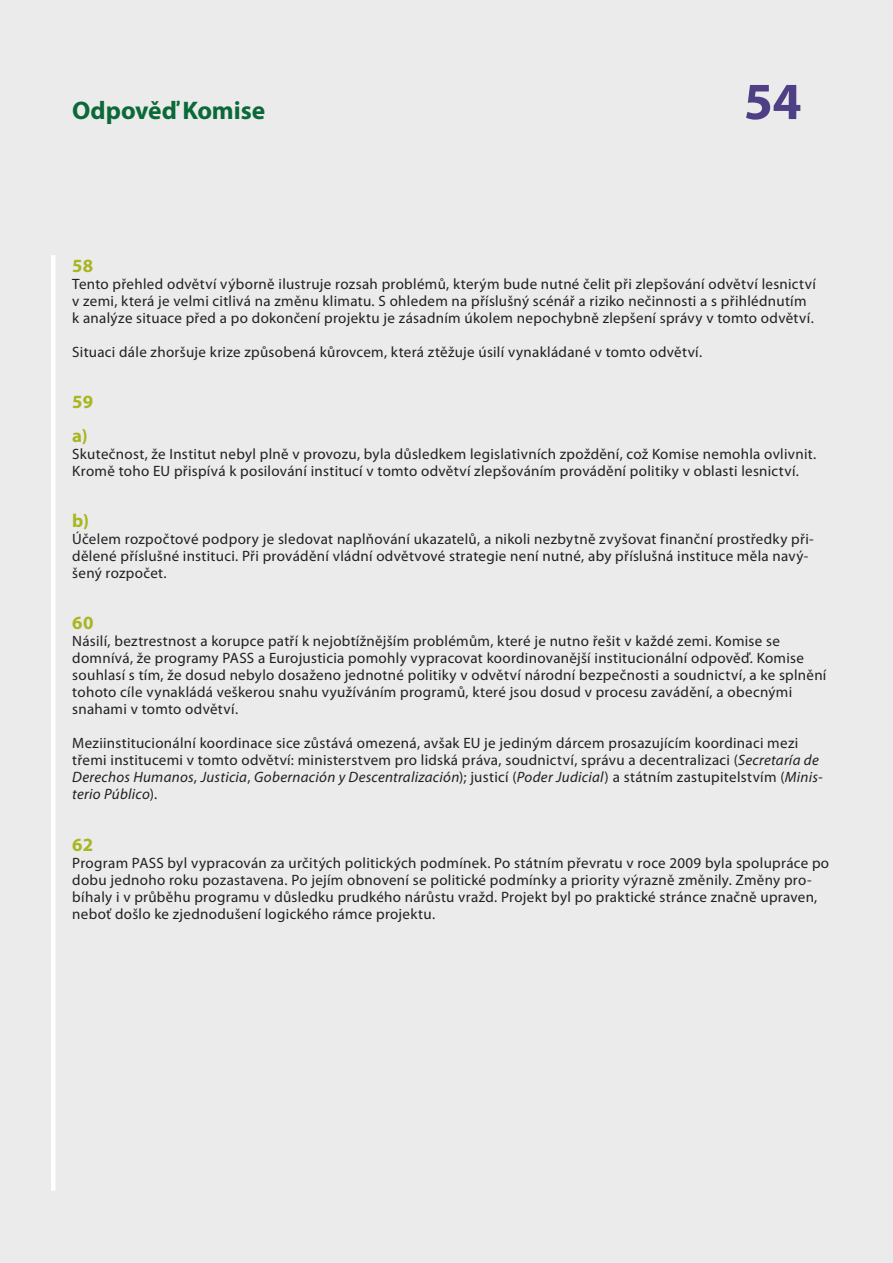
<style>
.page{position:relative;width:893px;height:1263px;background:#ebebeb}
.page>*{position:absolute;margin:0;border:0;box-sizing:border-box;transform-origin:0 0}
.t1{font:700 52.5px "Myriad Pro";color:#4f4085}
.t2{font:700 25.5px "Myriad Pro";letter-spacing:-.005em;color:#0b6938}
.K_03_-_REP_CHIFFRE{font:700 18.75px "Myriad Pro";letter-spacing:.01em;color:#a7b621}
.K_04_-_REP_TEXTE_COU{font:15px/17px "Myriad Pro";letter-spacing:.02em;color:#231f20}
.s1{font-style:italic}
</style>
<div class="page">
<div style="left:51px;top:255px;width:5px;height:936px;background:#fff"></div>
<h2 class="t2" style="left:72px;top:94px;width:194px">Odpověď Komise</h2>
<h1 class="t1" style="left:744px;top:67px;width:59px">54</h1>
<p class="K_03_-_REP_CHIFFRE" style="left:72px;top:254px;width:23px">58</p>
<p class="K_04_-_REP_TEXTE_COU" style="left:72px;top:276px;width:745px">Tento přehled odvětví výborně ilustruje rozsah problémů, kterým bude nutné čelit při zlepšování odvětví lesnictví v zemi, která je velmi citlivá na změnu klimatu. S ohledem na příslušný scénář a riziko nečinnosti a s přihlédnutím k analýze situace před a po dokončení projektu je zásadním úkolem nepochybně zlepšení správy v tomto odvětví.</p>
<p class="K_04_-_REP_TEXTE_COU" style="left:72px;top:344px;width:631px">Situaci dále zhoršuje krize způsobená kůrovcem, která ztěžuje úsilí vynakládané v tomto odvětví.</p>
<p class="K_03_-_REP_CHIFFRE" style="left:72px;top:390px;width:22px">59</p>
<p class="K_03_-_REP_CHIFFRE" style="left:72px;top:424px;width:17px">a)</p>
<p class="K_04_-_REP_TEXTE_COU" style="left:72px;top:446px;width:746px">Skutečnost, že Institut nebyl plně v provozu, byla důsledkem legislativních zpoždění, což Komise nemohla ovlivnit.<br>Kromě toho EU přispívá k posilování institucí v tomto odvětví zlepšováním provádění politiky v oblasti lesnictví.</p>
<p class="K_03_-_REP_CHIFFRE" style="left:72px;top:509px;width:18px">b)</p>
<p class="K_04_-_REP_TEXTE_COU" style="left:72px;top:531px;width:743px">Účelem rozpočtové podpory je sledovat naplňování ukazatelů, a nikoli nezbytně zvyšovat finanční prostředky při&shy;dělené příslušné instituci. Při provádění vládní odvětvové strategie není nutné, aby příslušná instituce měla navý&shy;šený rozpočet.</p>
<p class="K_03_-_REP_CHIFFRE" style="left:72px;top:611px;width:23px">60</p>
<p class="K_04_-_REP_TEXTE_COU" style="left:72px;top:633px;width:756px">Násilí, beztrestnost a korupce patří k nejobtížnějším problémům, které je nutno řešit v každé zemi. Komise se domnívá, že programy PASS a Eurojusticia pomohly vypracovat koordinovanější institucionální odpověď. Komise souhlasí s tím, že dosud nebylo dosaženo jednotné politiky v odvětví národní bezpečnosti a soudnictví, a ke splnění tohoto cíle vynakládá veškerou snahu využíváním programů, které jsou dosud v procesu zavádění, a obecnými snahami v tomto odvětví.</p>
<p class="K_04_-_REP_TEXTE_COU" style="left:72px;top:735px;width:752px">Meziinstitucionální koordinace sice zůstává omezená, avšak EU je jediným dárcem prosazujícím koordinaci mezi třemi institucemi v tomto odvětví: ministerstvem pro lidská práva, soudnictví, správu a decentralizaci (<span class="s1">Secretaría de Derechos Humanos</span>, <span class="s1">Justicia</span>, <span class="s1">Gobernación y Descentralización</span>); justicí (<span class="s1">Poder Judicial</span>) a státním zastupitelstvím (<span class="s1">Minis&shy;terio Público</span>).</p>
<p class="K_03_-_REP_CHIFFRE" style="left:72px;top:832px;width:22px">62</p>
<p class="K_04_-_REP_TEXTE_COU" style="left:72px;top:854px;width:758px">Program PASS byl vypracován za určitých politických podmínek. Po státním převratu v roce 2009 byla spolupráce po dobu jednoho roku pozastavena. Po jejím obnovení se politické podmínky a priority výrazně změnily. Změny pro&shy;bíhaly i v průběhu programu v důsledku prudkého nárůstu vražd. Projekt byl po praktické stránce značně upraven, neboť došlo ke zjednodušení logického rámce projektu.</p>
</div>
